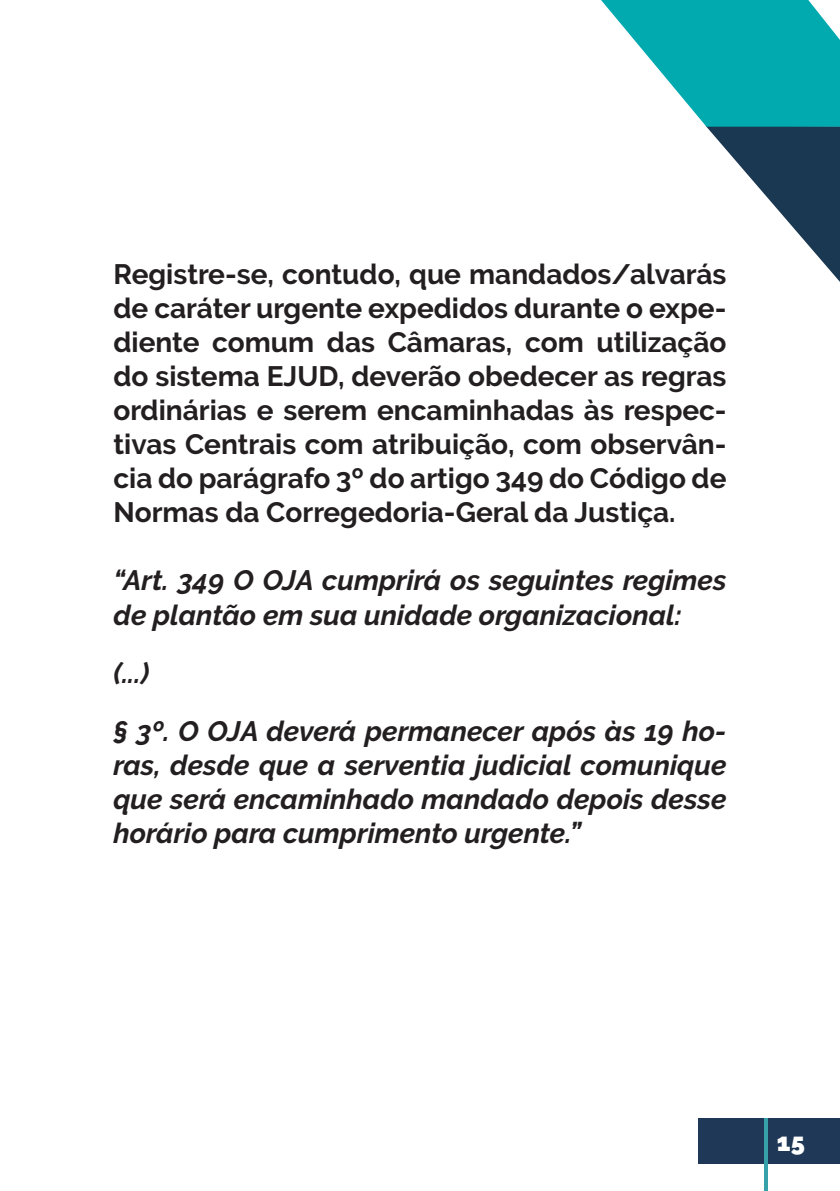
<style>
.page{position:relative;width:840px;height:1191px;background:#fff}
.page>*{position:absolute;margin:0;border:0;box-sizing:border-box;transform-origin:0 0}
.t1{font:700 28px/34px "Raleway";color:#231f20;text-align:justify}
.t2{font:italic 700 28px/34px "Raleway";color:#231f20}
.t3{font:900 25.2px "Raleway";color:#fff}
</style>
<div class="page">
<div style="left:698px;top:1119px;width:141px;height:45px;background:#203857"></div>
<svg style="left:764px;top:1119px;width:3px;height:72px"></svg>
<svg style="left:601px;top:0;width:238px;height:281px"></svg>
<p class="t1" style="left:113px;top:258px;width:614px">Registre-se, contudo, que mandados/alvarás de caráter urgente expedidos durante o expe&shy;diente comum das Câmaras, com utilização do sistema EJUD, deverão obedecer as regras ordinárias e serem encaminhadas às respec&shy;tivas Centrais com atribuição, com observân&shy;cia do parágrafo 3º do artigo 349 do Código de Normas da Corregedoria-Geral da Justiça.</p>
<p class="t2" style="left:113px;top:563px;width:614px">“Art. 349 O OJA cumprirá os seguintes regimes de plantão em sua unidade organizacional:</p>
<p class="t2" style="left:113px;top:655px;width:37px">(...)</p>
<p class="t2" style="left:113px;top:713px;width:614px;text-align:justify">§ 3º. O OJA deverá permanecer após às 19 ho&shy;ras, desde que a serventia judicial comunique que será encaminhado mandado depois desse horário para cumprimento urgente.”</p>
<p class="t3" style="left:776px;top:1128px;width:29px">15</p>
</div>
